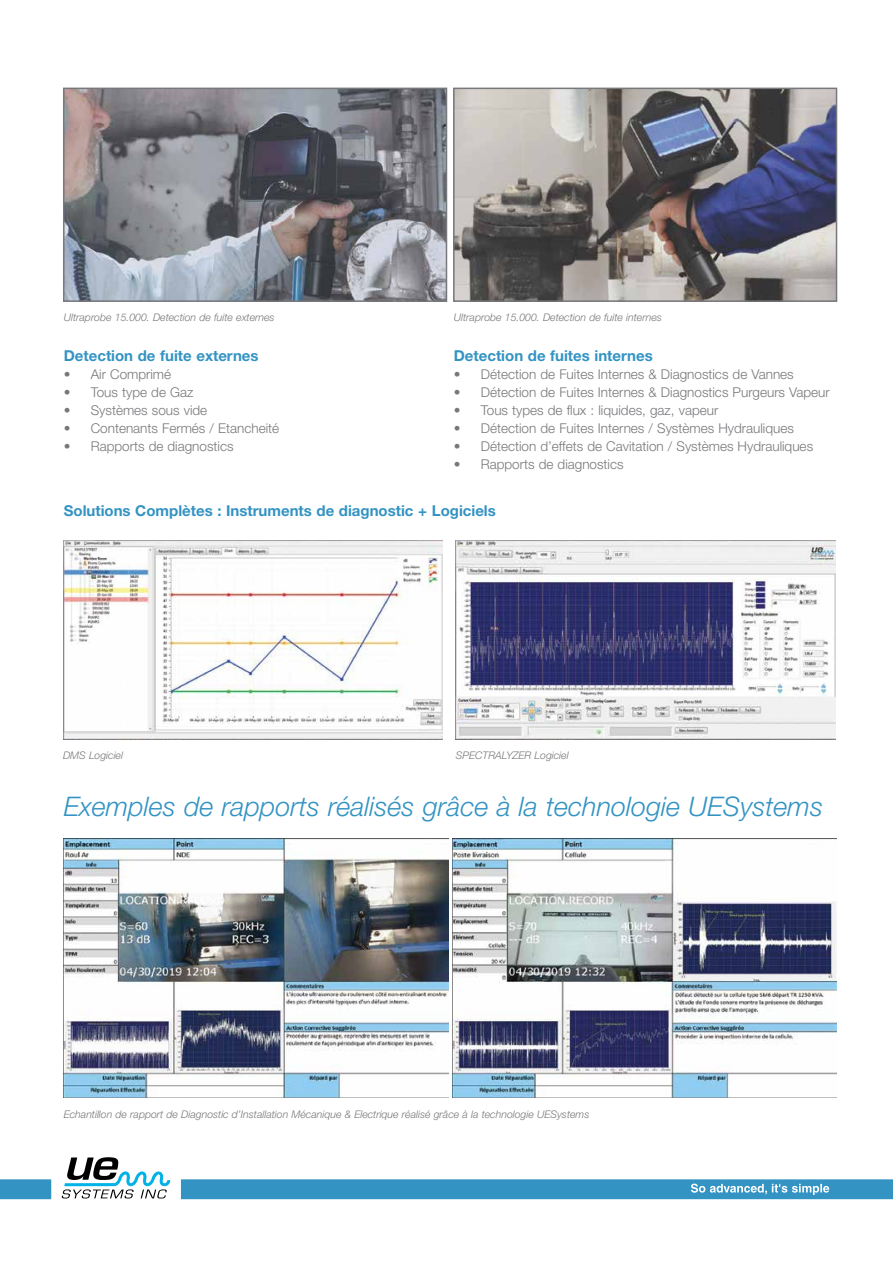
<style>
.page{position:relative;width:893px;height:1263px;background:#fff}
.page>*{position:absolute;margin:0;border:0;box-sizing:border-box;transform-origin:0 0}
.t1{font:italic 300 27px "Helvetica Neue LT Std";color:#3393c3}
.t2{font:700 15px "Helvetica Neue LT Std";color:#3393c3}
.t3{font:300 13.5px "Helvetica Neue LT Std";color:#77787b}
.t4{font:italic 300 10.5px "Helvetica Neue LT Std";color:#77787b}
</style>
<div class="page">
<svg style="left:0;top:1157px;width:893px;height:42px"></svg>
<img style="left:64px;top:838px;width:384px;height:260px">
<img style="left:452px;top:838px;width:384px;height:260px">
<img style="left:63px;top:540px;width:380px;height:199px">
<img style="left:456px;top:540px;width:380px;height:199px">
<img style="left:66px;top:91px;width:378px;height:208px">
<div style="left:63px;top:88px;width:384px;height:214px;border:2px solid #77787b"></div>
<img style="left:456px;top:91px;width:378px;height:208px">
<div style="left:453px;top:88px;width:384px;height:214px;border:2px solid #77787b"></div>
<p class="t4" style="left:64px;top:311px;width:212px">Ultraprobe 15.000. Detection de fuite externes</p>
<p class="t4" style="left:454px;top:311px;width:210px">Ultraprobe 15.000. Detection de fuite internes</p>
<p class="t2" style="left:64px;top:347px;width:196px">Detection de fuite externes</p>
<p class="t3" style="left:91px;top:366px;width:82px">Air Comprimé</p>
<p class="t3" style="left:64px;top:366px;width:8px">•</p>
<p class="t2" style="left:454px;top:347px;width:201px">Detection de fuites internes</p>
<p class="t3" style="left:481px;top:366px;width:314px">Détection de Fuites Internes &amp; Diagnostics de Vannes</p>
<p class="t3" style="left:454px;top:366px;width:8px">•</p>
<p class="t3" style="left:64px;top:384px;width:8px">•</p>
<p class="t3" style="left:91px;top:384px;width:104px">Tous type de Gaz</p>
<p class="t3" style="left:454px;top:384px;width:8px">•</p>
<p class="t3" style="left:481px;top:384px;width:350px">Détection de Fuites Internes &amp; Diagnostics Purgeurs Vapeur</p>
<p class="t3" style="left:64px;top:402px;width:8px">•</p>
<p class="t3" style="left:91px;top:402px;width:118px">Systèmes sous vide</p>
<p class="t3" style="left:454px;top:402px;width:8px">•</p>
<p class="t3" style="left:481px;top:402px;width:239px">Tous types de flux : liquides, gaz, vapeur</p>
<p class="t3" style="left:64px;top:420px;width:8px">•</p>
<p class="t3" style="left:91px;top:420px;width:190px">Contenants Fermés / Etancheité</p>
<p class="t3" style="left:454px;top:420px;width:8px">•</p>
<p class="t3" style="left:481px;top:420px;width:315px">Détection de Fuites Internes / Systèmes Hydrauliques</p>
<p class="t3" style="left:64px;top:438px;width:8px">•</p>
<p class="t3" style="left:91px;top:438px;width:144px">Rapports de diagnostics</p>
<p class="t3" style="left:454px;top:438px;width:8px">•</p>
<p class="t3" style="left:481px;top:438px;width:334px">Détection ’d effets de Cavitation / Systèmes Hydrauliques</p>
<p class="t3" style="left:454px;top:456px;width:8px">•</p>
<p class="t3" style="left:481px;top:456px;width:144px">Rapports de diagnostics</p>
<p class="t2" style="left:64px;top:502px;width:434px">Solutions Complètes : Instruments de diagnostic + Logiciels</p>
<p class="t4" style="left:63px;top:749px;width:62px">DMS Logiciel</p>
<p class="t4" style="left:456px;top:749px;width:114px">Spectral yzer Logiciel</p>
<h1 class="t1" style="left:64px;top:790px;width:761px">Exemples de rapports réalisés grâce laà technologie UESystems</h1>
<p class="t4" style="left:64px;top:1108px;width:527px">Echantillon de rapport de Diagnostic ’d Installation Mécanique &amp; Electrique réalisé grâce laà technologie UESystems</p>
</div>
